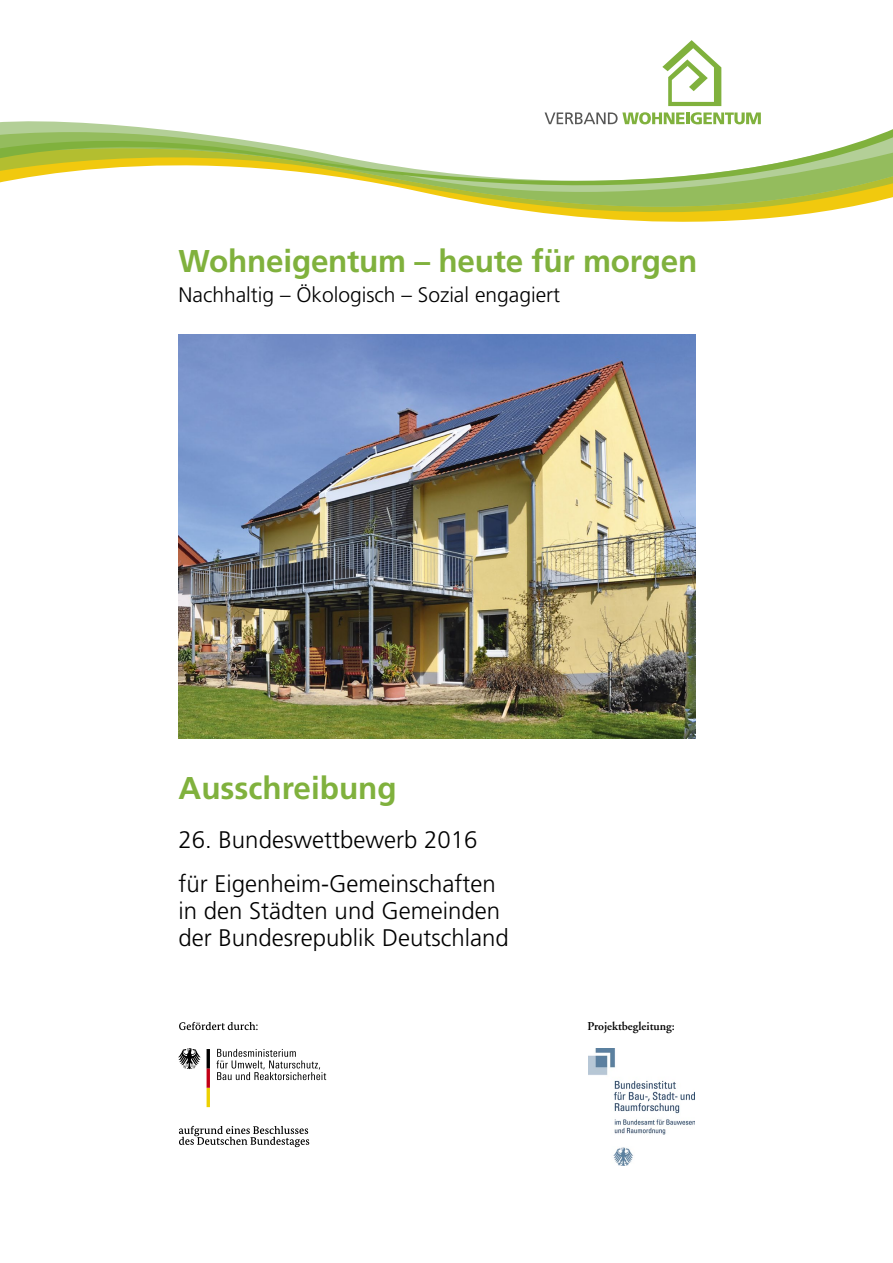
<style>
.page{position:relative;width:893px;height:1263px;background:#fff}
.page>*{position:absolute;margin:0;border:0;box-sizing:border-box;transform-origin:0 0}
.t1{font:700 31.5px "Frutiger LT Std";letter-spacing:-.01em;color:#80b13d}
.t2{font:300 24px/44px "Frutiger LT Std";color:#000}
.t3{font:300 21px "Frutiger LT Std";color:#000}
.t4{font:600 12px "Adobe Garamond";color:#000}
</style>
<div class="page">
<svg style="left:662px;top:40px;width:59px;height:66px"></svg>
<svg style="left:0;top:112px;width:893px;height:110px"></svg>
<svg style="left:178px;top:1022px;width:148px;height:125px"></svg>
<img style="left:588px;top:1048px;width:106px;height:118px">
<img style="left:179px;top:335px;width:516px;height:403px">
<h1 class="t1" style="left:179px;top:243px;width:520px">Wohneigentum – heute für morgen</h1>
<p class="t3" style="left:179px;top:283px;width:383px">Nachhaltig – Ökologisch – Sozial engagiert</p>
<h1 class="t1" style="left:179px;top:770px;width:220px">Ausschreibung</h1>
<p class="t2" style="left:179px;top:818px;width:319px">26. Bundeswettbewerb 2016 für Eigenheim-Gemeinschaften</p>
<p class="t2" style="left:179px;top:897px;width:332px;line-height:27px">in den Städten und Gemeinden der Bundesrepublik Deutschland</p>
<p class="t4" style="left:587px;top:1020px;width:89px">Projektbegleitung:</p>
</div>
